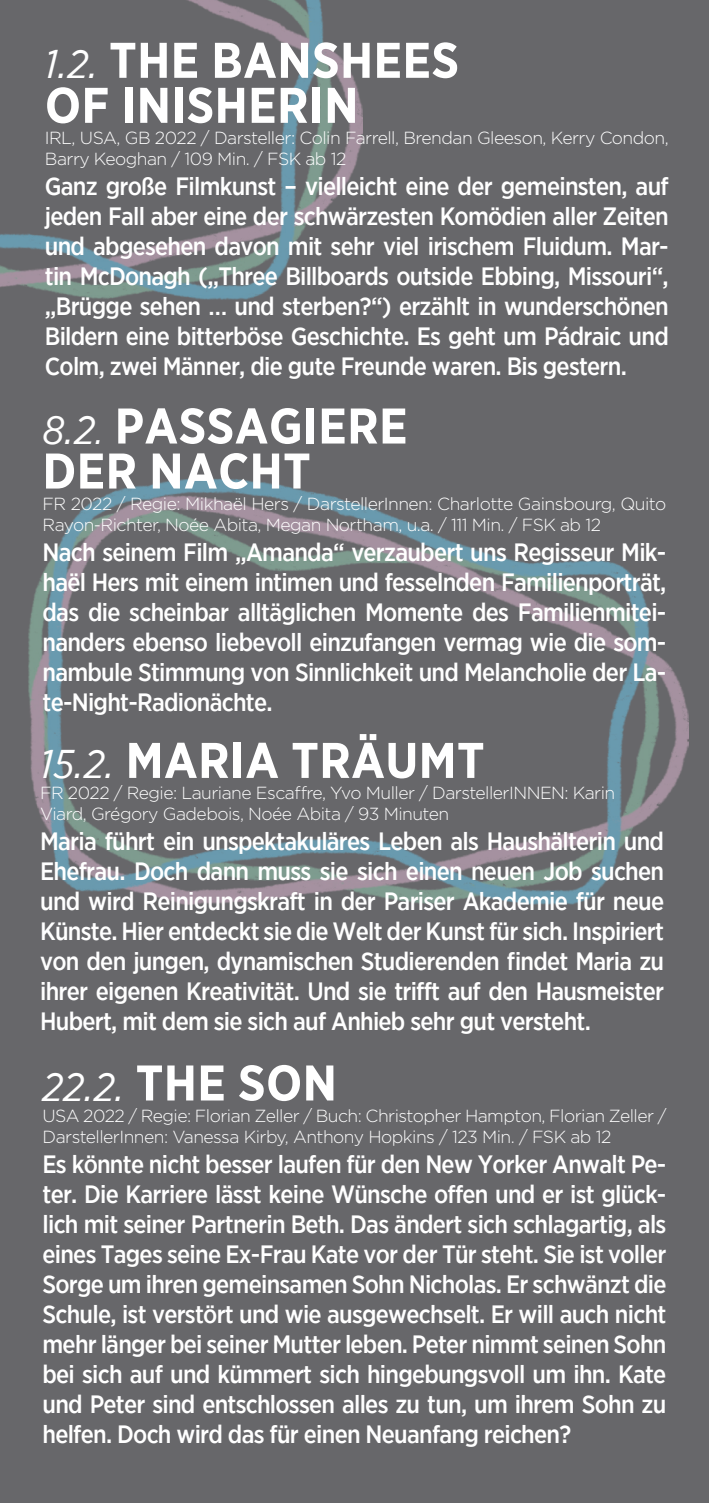
<style>
.page{position:relative;width:709px;height:1503px;background:#fff}
.page>*{position:absolute;margin:0;border:0;box-sizing:border-box;transform-origin:0 0}
.t1{font:700 50px "Gotham Narrow";letter-spacing:.01em;color:#fff}
.t2{font:500 25px/30px "Gotham Narrow";letter-spacing:-.03em;color:#fff;text-align:justify}
.t3{font:300 17.5px/21px "Gotham";letter-spacing:-.03em;color:#fff}
.s1{font-weight:400;font-style:italic;font-size:40px}
.s2{font-weight:400;font-style:italic;font-size:35px}
</style>
<div class="page">
<div style="left:0;top:0;width:709px;height:1502px;background:#67676a"></div>
<img style="left:0;top:0;width:362px;height:300px">
<img style="left:28px;top:478px;width:660px;height:427px">
<p class="t1" style="left:45px;top:28px;width:415px"><span class="s1">1.2.</span> THE BANSHEES</p>
<p class="t1" style="left:45px;top:73px;width:315px">OF INISHERIN</p>
<p class="t3" style="left:45px;top:127px;width:625px">IRL, USA, GB 2022 / Darsteller: Colin Farrell, Brendan Gleeson, Kerry Condon,<br>Barry Keoghan / 109 Min. / FSK ab 12</p>
<p class="t2" style="left:45px;top:171px;width:625px">Ganz große Filmkunst – vielleicht eine der gemeinsten, auf jeden Fall aber eine der schwärzesten Komödien aller Zeiten und abgesehen davon mit sehr viel irischem Fluidum. Mar&shy;tin McDonagh („Three Billboards outside Ebbing, Missouri“, „Brügge sehen … und sterben?“) erzählt in wunderschönen Bildern eine bitterböse Geschichte. Es geht um Pádraic und Colm, zwei Männer, die gute Freunde waren. Bis gestern.</p>
<p class="t1" style="left:43px;top:394px;width:366px"><span class="s1">8.2</span><span class="s2">.</span> PASSAGIERE</p>
<p class="t1" style="left:43px;top:439px;width:270px">DER NACHT</p>
<p class="t3" style="left:43px;top:492px;width:625px">FR 2022 / Regie: Mikhaël Hers / DarstellerInnen: Charlotte Gainsbourg, Quito<br>Rayon-Richter, Noée Abita, Megan Northam, u.a. / 111 Min. / FSK ab 12</p>
<p class="t2" style="left:43px;top:536px;width:625px">Nach seinem Film „Amanda“ verzaubert uns Regisseur Mik&shy;haël Hers mit einem intimen und fesselnden Familienporträt, das die scheinbar alltäglichen Momente des Familienmitei&shy;nanders ebenso liebevoll einzufangen vermag wie die som&shy;nambule Stimmung von Sinnlichkeit und Melancholie der La&shy;te-Night-Radionächte.</p>
<p class="t1" style="left:40px;top:728px;width:446px"><span class="s1">15.2.</span> MARIA TRÄUMT</p>
<p class="t3" style="left:40px;top:781px;width:576px">FR 2022 / Regie: Lauriane Escaffre, Yvo Muller / DarstellerINNEN: Karin<br>Viard, Grégory Gadebois, Noée Abita / 93 Minuten</p>
<p class="t2" style="left:40px;top:825px;width:625px">Maria führt ein unspektakuläres Leben als Haushälterin und Ehefrau. Doch dann muss sie sich einen neuen Job suchen und wird Reinigungskraft in der Pariser Akademie für neue Künste. Hier entdeckt sie die Welt der Kunst für sich. Inspiriert von den jungen, dynamischen Studierenden findet Maria zu ihrer eigenen Kreativität. Und sie trifft auf den Hausmeister Hubert, mit dem sie sich auf Anhieb sehr gut versteht.</p>
<p class="t1" style="left:43px;top:1050px;width:296px"><span class="s1">22.2.</span> THE SON</p>
<p class="t3" style="left:43px;top:1104px;width:625px">USA 2022 / Regie: Florian Zeller / Buch: Christopher Hampton, Florian Zeller /<br>DarstellerInnen: Vanessa Kirby, Anthony Hopkins / 123 Min. / FSK ab 12</p>
<p class="t2" style="left:43px;top:1148px;width:625px">Es könnte nicht besser laufen für den New Yorker Anwalt Pe&shy;ter. Die Karriere lässt keine Wünsche offen und er ist glück&shy;lich mit seiner Partnerin Beth. Das ändert sich schlagartig, als eines Tages seine Ex-Frau Kate vor der Tür steht. Sie ist voller Sorge um ihren gemeinsamen Sohn Nicholas. Er schwänzt die Schule, ist verstört und wie ausgewechselt. Er will auch nicht mehr länger bei seiner Mutter leben. Peter nimmt seinen Sohn bei sich auf und kümmert sich hingebungsvoll um ihn. Kate und Peter sind entschlossen alles zu tun, um ihrem Sohn zu helfen. Doch wird das für einen Neuanfang reichen?</p>
</div>
